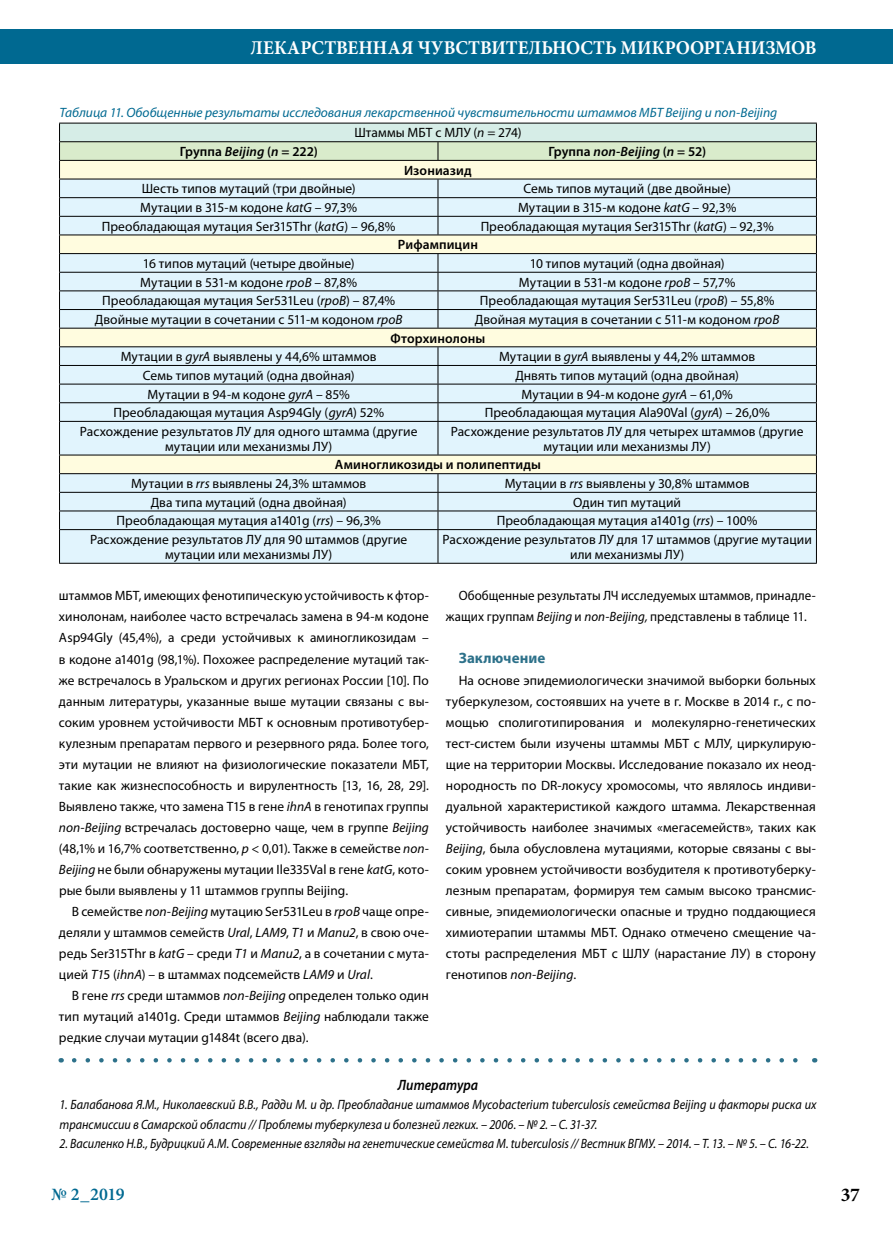
<style>
.page{position:relative;width:893px;height:1234px;background:#fff}
.page>*{position:absolute;margin:0;border:0;box-sizing:border-box;transform-origin:0 0}
.t1{font:700 19.5px "Minion Pro";letter-spacing:.005em;color:#fff;scale:.95 1}
.t2{font:700 19.5px "Minion Pro";color:#000}
.t3{font:600 18px "Minion Pro";color:#006991}
.t4{font:700 15px "Myriad Pro";letter-spacing:.005em;color:#2d718a}
.t5{font:italic 600 15px "Myriad Pro";color:#000;scale:.9 1}
.t6{font:13.5px/21px "Myriad Pro";letter-spacing:.005em;color:#000;text-align:justify}
.t7{font:italic 13.5px/19.5px "Myriad Pro";color:#000;scale:.9 1}
.t8{font:italic 13.5px/20.7px "Myriad Pro";color:#006991}
.t9{font:13.5px/21px "Myriad Pro";letter-spacing:.005em;color:#000;scale:.96 1}
.t10{font:600 13.5px "Myriad Pro";letter-spacing:.005em;color:#000}
.t11{font:italic 600 13.5px "Myriad Pro";letter-spacing:.01em;color:#000}
.s1{font-style:normal;color:#000}
.s2{color:#000}
.s3{font-style:italic}
.s4{font-style:normal}
.s5{font-weight:600}
</style>
<div class="page">
<div style="left:0;top:30px;width:893px;height:34px;background:#006991"></div>
<svg style="left:74px;top:1058px;width:724px;height:4px"></svg>
<svg style="left:60px;top:422px;width:756px;height:140px;background:#e1f1f5"></svg>
<svg style="left:59px;top:123px;width:758px;height:298px;background:#d8e6e5"></svg>
<hr style="left:59px;top:421px;width:379px;height:1px;background:#000">
<hr style="left:59px;top:421px;width:1px;height:33px;background:#000">
<hr style="left:438px;top:421px;width:379px;height:1px;background:#000">
<hr style="left:438px;top:421px;width:1px;height:33px;background:#000">
<hr style="left:816px;top:421px;width:1px;height:33px;background:#000">
<hr style="left:59px;top:454px;width:379px;height:1px;background:#000">
<hr style="left:438px;top:454px;width:379px;height:1px;background:#000">
<hr style="left:59px;top:473px;width:379px;height:1px;background:#000">
<hr style="left:438px;top:473px;width:379px;height:1px;background:#000">
<hr style="left:59px;top:492px;width:379px;height:1px;background:#000">
<hr style="left:438px;top:492px;width:379px;height:1px;background:#000">
<hr style="left:59px;top:510px;width:379px;height:1px;background:#000">
<svg style="left:59px;top:455px;width:1px;height:74px"></svg>
<hr style="left:438px;top:510px;width:379px;height:1px;background:#000">
<svg style="left:438px;top:474px;width:1px;height:55px"></svg>
<svg style="left:816px;top:455px;width:1px;height:74px"></svg>
<hr style="left:59px;top:529px;width:379px;height:1px;background:#000">
<hr style="left:59px;top:530px;width:1px;height:32px;background:#000">
<hr style="left:438px;top:529px;width:379px;height:1px;background:#000">
<hr style="left:438px;top:530px;width:1px;height:32px;background:#000">
<hr style="left:816px;top:530px;width:1px;height:32px;background:#000">
<hr style="left:59px;top:562px;width:379px;height:1px;background:#000">
<hr style="left:438px;top:562px;width:379px;height:1px;background:#000">
<h1 class="t1" style="left:251px;top:34px;width:597px">ЛЕКАРСТВЕННАЯ ЧУВСТВИТЕЛЬНОСТЬ МИКРООРГАНИЗМОВ</h1>
<p class="t8" style="left:354px;top:102px;width:424px;text-indent:-295px">Таблица 11. Обобщенные результаты исследования лекарственной чувствительности штаммов МБТ Beijing и non-Beijing<br><span class="s1">Штаммы МБТ с МЛУ (</span><span class="s2">n</span> <span class="s1">= 274)</span></p>
<p class="t10" style="left:180px;top:143px;width:140px">Группа <span class="s3">Beijing</span> (<span class="s3">n</span> = 222)</p>
<p class="t11" style="left:548px;top:143px;width:159px"><span class="s4">Группа</span> non-Beijing <span class="s4">(</span>n <span class="s4">= 52)</span></p>
<p class="t10" style="left:404px;top:162px;width:69px">Изониазид</p>
<p class="t6" style="left:142px;top:178px;width:215px">Шесть типов мутаций (три двойные)</p>
<p class="t6" style="left:523px;top:178px;width:209px">Семь типов мутаций (две двойные)</p>
<p class="t6" style="left:140px;top:197px;width:219px">Мутации в 315-м кодоне <span class="s3">katG</span> – 97,3%</p>
<p class="t6" style="left:518px;top:197px;width:220px">Мутации в 315-м кодоне <span class="s3">katG</span> – 92,3%</p>
<p class="t6" style="left:102px;top:215px;width:295px">Преобладающая мутация Ser315Thr (<span class="s3">katG</span>) – 96,8%</p>
<p class="t6" style="left:481px;top:215px;width:295px">Преобладающая мутация Ser315Thr (<span class="s3">katG</span>) – 92,3%</p>
<p class="t10" style="left:398px;top:236px;width:82px">Рифампицин</p>
<p class="t6" style="left:143px;top:253px;width:213px">16 типов мутаций (четыре двойные)</p>
<p class="t6" style="left:530px;top:253px;width:197px">10 типов мутаций (одна двойная)</p>
<p class="t6" style="left:140px;top:271px;width:218px">Мутации в 531-м кодоне <span class="s3">rpoB</span> – 87,8%</p>
<p class="t6" style="left:519px;top:271px;width:218px">Мутации в 531-м кодоне <span class="s3">rpoB</span> – 57,7%</p>
<p class="t6" style="left:102px;top:290px;width:295px">Преобладающая мутация Ser531Leu (<span class="s3">rpoB</span>) – 87,4%</p>
<p class="t6" style="left:480px;top:290px;width:296px">Преобладающая мутация Ser531Leu (<span class="s3">rpoB</span>) – 55,8%</p>
<p class="t6" style="left:95px;top:308px;width:309px">Двойные мутации в сочетании с 511-м кодоном <span class="s3">rpoB</span></p>
<p class="t6" style="left:391px;top:310px;width:390px;line-height:18.6px;text-indent:84px">Двойная мутация в сочетании с 511-м кодоном <span class="s3">rpoB<br></span><span class="s5">Фторхинолоны</span></p>
<p class="t6" style="left:121px;top:346px;width:257px">Мутации в <span class="s3">gyrA</span> выявлены у 44,6% штаммов</p>
<p class="t6" style="left:499px;top:346px;width:258px">Мутации в <span class="s3">gyrA</span> выявлены у 44,2% штаммов</p>
<p class="t6" style="left:143px;top:364px;width:213px">Семь типов мутаций (одна двойная)</p>
<p class="t6" style="left:515px;top:364px;width:225px">Днвять типов мутаций (одна двойная)</p>
<p class="t6" style="left:148px;top:383px;width:204px">Мутации в 94-м кодоне <span class="s3">gyrA</span> – 85%</p>
<p class="t6" style="left:522px;top:383px;width:213px">Мутации в 94-м кодоне <span class="s3">gyrA</span> – 61,0%</p>
<p class="t6" style="left:113px;top:402px;width:272px">Преобладающая мутация Asp94Gly (<span class="s3">gyrA</span>) 52%</p>
<p class="t6" style="left:485px;top:402px;width:286px">Преобладающая мутация Ala90Val (<span class="s3">gyrA</span>) – 26,0%</p>
<p class="t6" style="left:80px;top:423px;width:339px;line-height:15px;text-align:center">Расхождение результатов ЛУ для одного штамма (другие мутации или механизмы ЛУ)</p>
<p class="t6" style="left:451px;top:423px;width:354px;line-height:15px;text-align:center">Расхождение результатов ЛУ для четырех штаммов (другие мутации или механизмы ЛУ)</p>
<p class="t6" style="left:131px;top:455px;width:411px;line-height:18.6px;text-indent:204px"><span class="s5">Аминогликозиды и полипептиды<br></span>Мутации в <span class="s3">rrs</span> выявлены 24,3% штаммов</p>
<p class="t6" style="left:505px;top:472px;width:246px">Мутации в <span class="s3">rrs</span> выявлены у 30,8% штаммов</p>
<p class="t6" style="left:151px;top:491px;width:197px">Два типа мутаций (одна двойная)</p>
<p class="t6" style="left:573px;top:491px;width:109px">Один тип мутаций</p>
<p class="t6" style="left:117px;top:510px;width:266px">Преобладающая мутация a1401g (<span class="s3">rrs</span>) – 96,3%</p>
<p class="t6" style="left:497px;top:510px;width:262px">Преобладающая мутация a1401g (<span class="s3">rrs</span>) – 100%</p>
<p class="t6" style="left:90px;top:531px;width:319px;line-height:15px;text-align:center">Расхождение результатов ЛУ для 90 штаммов (другие мутации или механизмы ЛУ)</p>
<p class="t6" style="left:442px;top:531px;width:371px;line-height:15px;text-align:center">Расхождение результатов ЛУ для 17 штаммов (другие мутации или механизмы ЛУ)</p>
<p class="t6" style="left:59px;top:585px;width:371px">штаммов МБТ, имеющих фенотипическую устойчивость к фтор&shy;хинолонам, наиболее часто встречалась замена в 94-м кодоне Asp94Gly (45,4%), а среди устойчивых к аминогликозидам – в кодоне a1401g (98,1%). Похожее распределение мутаций так&shy;же встречалось в Уральском и других регионах России [10]. По данным литературы, указанные выше мутации связаны с вы&shy;соким уровнем устойчивости МБТ к основным противотубер&shy;кулезным препаратам первого и резервного ряда. Более того, эти мутации не влияют на физиологические показатели МБТ, такие как жизнеспособность и вирулентность [13, 16, 28, 29].<br>Выявлено также, что замена Т15 в гене <span class="s3">ihnA</span> в генотипах группы <span class="s3">non-Beijing</span> встречалась достоверно чаще, чем в группе <span class="s3">Beijing </span>(48,1% и 16,7% соответственно, <span class="s3">p</span> &lt; 0,01). Также в семействе <span class="s3">non-Beijing</span> не были обнаружены мутации Ile335Val в гене <span class="s3">katG</span>, кото&shy;рые были выявлены у 11 штаммов группы Beijing.</p>
<p class="t6" style="left:59px;top:900px;width:371px;text-indent:13px">В семействе <span class="s3">non-Beijing</span> мутацию Ser531Leu в <span class="s3">rpoB</span> чаще опре&shy;деляли у штаммов семейств <span class="s3">Ural</span>, <span class="s3">LAM9</span>, <span class="s3">T1</span> и <span class="s3">Manu2</span>, в свою оче&shy;редь Ser315Thr в <span class="s3">katG</span> – среди <span class="s3">T1</span> и <span class="s3">Manu2</span>, а в сочетании с мута&shy;цией <span class="s3">T1</span>5 (<span class="s3">ihnA</span>) – в штаммах подсемейств <span class="s3">LAM9</span> и <span class="s3">Ural</span>.</p>
<p class="t6" style="left:59px;top:984px;width:371px;text-indent:13px">В гене <span class="s3">rrs</span> среди штаммов <span class="s3">non-Beijing</span> определен только один тип мутаций a1401g. Среди штаммов <span class="s3">Beijing</span> наблюдали также редкие случаи мутации g1484t (всего два).</p>
<p class="t9" style="left:446px;top:585px;width:387px;text-indent:13px">Обобщенные результаты ЛЧ исследуемых штаммов, принадле&shy;жащих группам <span class="s3">Beijing</span> и <span class="s3">non-Beijing,</span> представлены в таблице 11.</p>
<p class="t4" style="left:459px;top:648px;width:88px">Заключение</p>
<p class="t6" style="left:446px;top:669px;width:371px;text-indent:13px">На основе эпидемиологически значимой выборки больных туберкулезом, состоявших на учете в г. Москве в 2014 г., с по&shy;мощью сполиготипирования и молекулярно-генетических тест-систем были изучены штаммы МБТ с МЛУ, циркулирую&shy;щие на территории Москвы. Исследование показало их неод&shy;нородность по DR-локусу хромосомы, что являлось индиви&shy;дуальной характеристикой каждого штамма. Лекарственная устойчивость наиболее значимых «мегасемейств», таких как <span class="s3">Beijing</span>, была обусловлена мутациями, которые связаны с вы&shy;соким уровнем устойчивости возбудителя к противотуберку&shy;лезным препаратам, формируя тем самым высоко трансмис&shy;сивные, эпидемиологически опасные и трудно поддающиеся химиотерапии штаммы МБТ. Однако отмечено смещение ча&shy;стоты распределения МБТ с ШЛУ (нарастание ЛУ) в сторону генотипов <span class="s3">non-Beijing</span>.</p>
<p class="t5" style="left:398px;top:1075px;width:91px">Литература</p>
<p class="t7" style="left:60px;top:1094px;width:842px">1. Балабанова Я.М., Николаевский В.В., Радди М. и др. Преобладание штаммов Mycobacterium tuberculosis семейства Beijing и факторы риска их трансмиссии в Самарской области // Проблемы туберкулеза и болезней легких. – 2006. – № 2. – С. 31-37.</p>
<p class="t7" style="left:60px;top:1133px;width:834px">2. Василенко Н.В., Будрицкий А.М. Современные взгляды на генетические семейства M. tuberculosis // Вестник ВГМУ. – 2014. – Т. 13. – № 5. – С. 16-22.</p>
<h2 class="t3" style="left:51px;top:1181px;width:75px">№ 2_2019</h2>
<h1 class="t2" style="left:841px;top:1180px;width:20px">37</h1>
</div>
